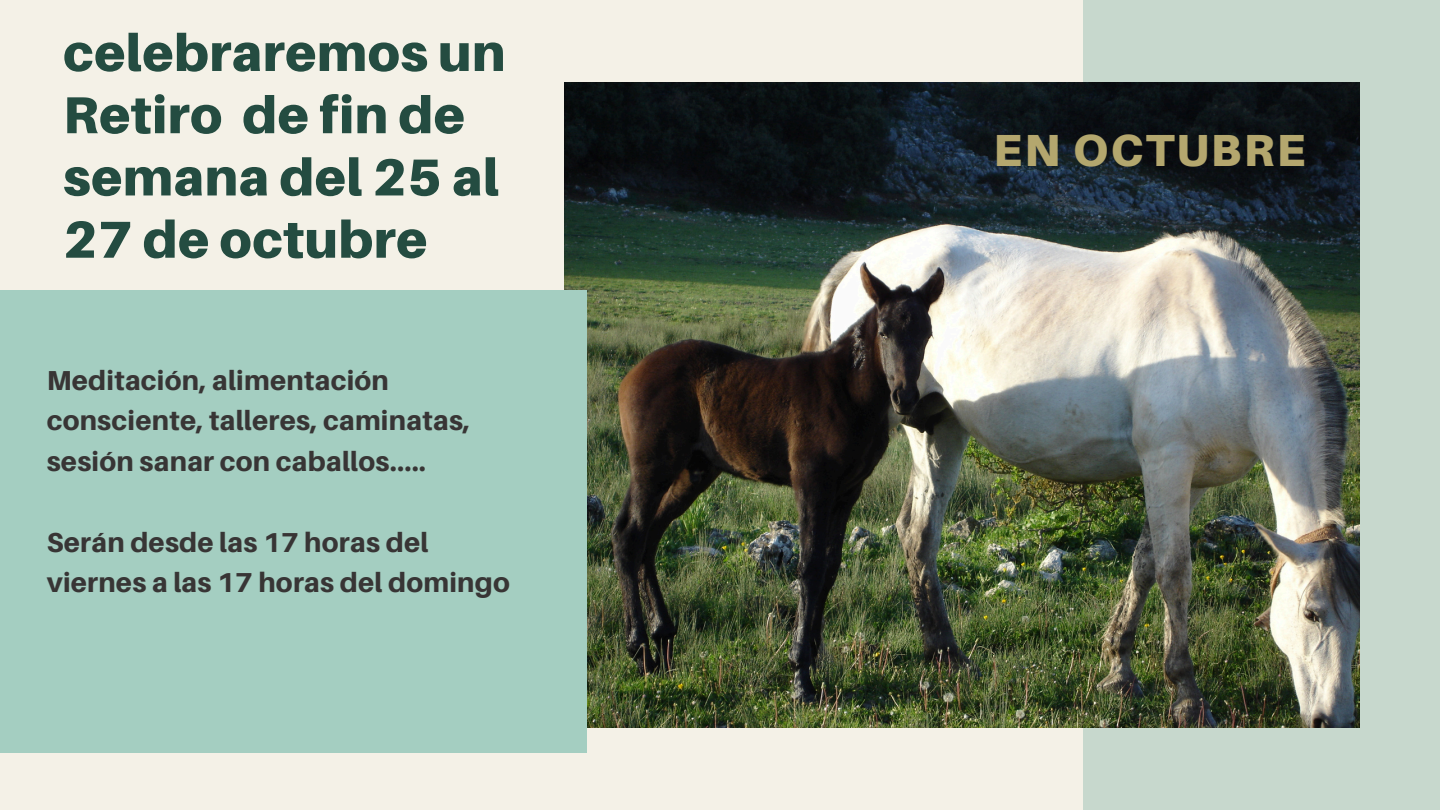
<style>
.page{position:relative;width:1440px;height:810px;background:#f4f1e7}
.page>*{position:absolute;margin:0;border:0;box-sizing:border-box;transform-origin:0 0}
.t1{font:900 52px/62.2px "Aileron";letter-spacing:.01em;color:#244c41}
.t2{font:900 45px "Aileron";letter-spacing:.05em;color:#b4a76e}
.t3{font:800 27.4px/40.5px "Aileron";letter-spacing:.01em;color:#383535}
</style>
<div class="page">
<div style="left:1083px;top:0;width:357px;height:810px;background:#c7d8cd"></div>
<img style="left:564px;top:82px;width:795px;height:645px">
<div style="left:0;top:290px;width:587px;height:463px;background:#a4cec1"></div>
<p class="t1" style="left:63px;top:21px;width:444px">celebraremos un<br>Retiro de fin de semana del 25 al<br>27 de octubre</p>
<h2 class="t3" style="left:47px;top:359px;width:425px">Meditación, alimentación consciente, talleres, caminatas, sesión sanar con caballos.....</h2>
<p class="t3" style="left:47px;top:521px;width:465px">Serán desde las 17 horas del viernes a las 17 horas del domingo</p>
<p class="t2" style="left:994px;top:122px;width:313px">EN OCTUBRE</p>
</div>
